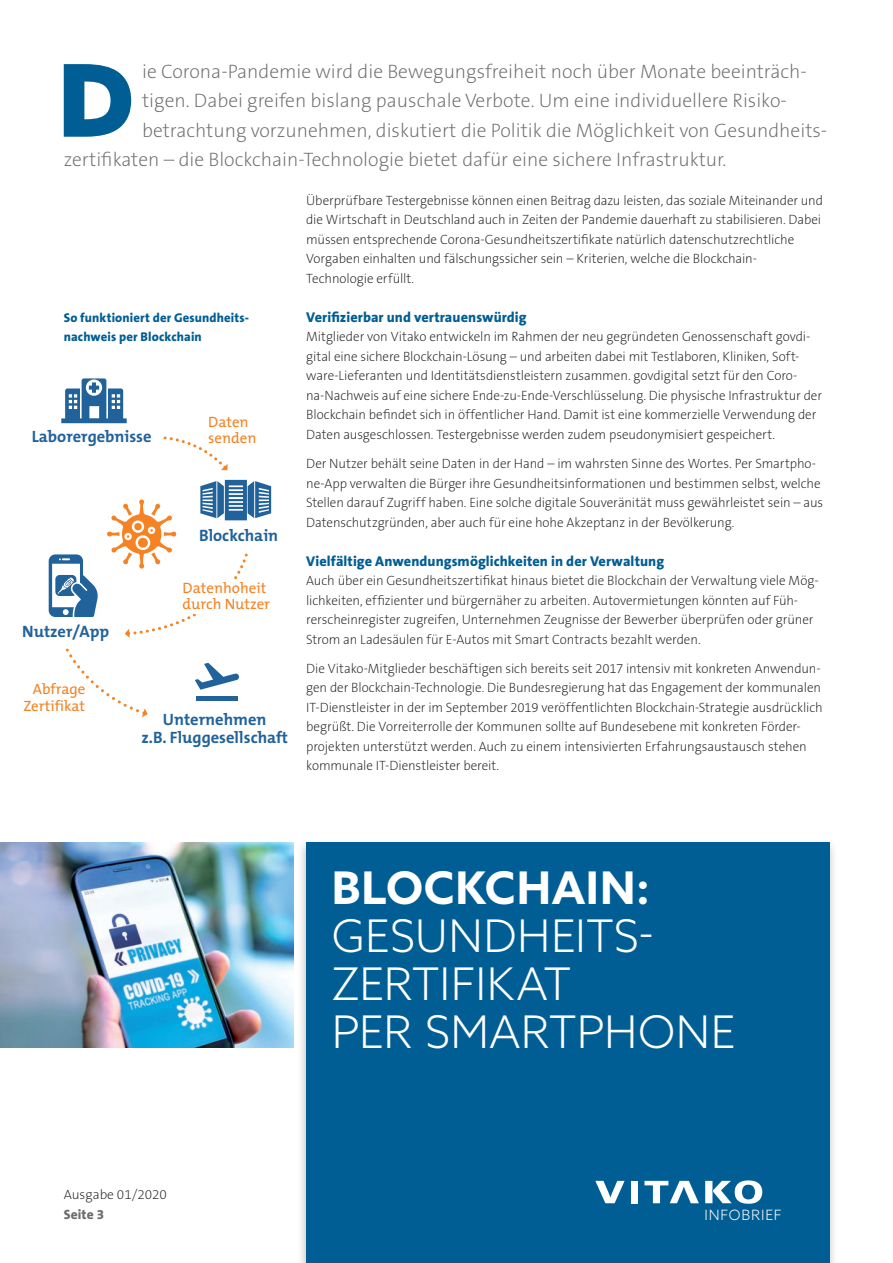
<style>
.page{position:relative;width:893px;height:1263px;background:#fff}
.page>*{position:absolute;margin:0;border:0;box-sizing:border-box;transform-origin:0 0}
.t1{font:900 100.35px "Azo Sans";color:#005e95}
.t2{font:300 45px/48px "Azo Sans";color:#fff}
.t3{font:700 45px "Azo Sans";letter-spacing:.015em;color:#fff}
.t4{font:200 19.5px "The Sans B2";color:#6c6d70}
.t5{font:700 16.5px/18px "The Mix B7";color:#21629b;text-align:center}
.t6{font:15px/16.5px "The Mix B5 Plain";color:#f58223}
.t7{font:800 14.25px "The Sans B8";letter-spacing:.005em;color:#005e95}
.t8{font:300 14.25px "Azo Sans";letter-spacing:.06em;color:#fff}
.t9{font:200 13.5px/19.5px "The Sans B2";letter-spacing:-.01em;color:#231f20}
.t10{font:800 13.5px "The Sans B8";letter-spacing:.01em;color:#6c6d70}
.t11{font:800 12.75px/19.5px "The Sans B8";letter-spacing:.01em;color:#005e95}
</style>
<div class="page">
<div style="left:297px;top:838px;width:541px;height:425px;background:#231f20;opacity:.3"></div>
<div style="left:306px;top:842px;width:523px;height:421px;background:#005e95"></div>
<svg style="left:595px;top:1181px;width:30px;height:22px"></svg>
<div style="left:631px;top:1181px;width:7px;height:22px;background:#fff"></div>
<svg style="left:644px;top:1181px;width:55px;height:22px"></svg>
<svg style="left:705px;top:1180px;width:57px;height:24px"></svg>
<svg style="left:163px;top:436px;width:65px;height:34px"></svg>
<svg style="left:65px;top:648px;width:83px;height:69px"></svg>
<svg style="left:61px;top:378px;width:66px;height:45px"></svg>
<div style="left:196px;top:696px;width:42px;height:5px;background:#21629b"></div>
<svg style="left:195px;top:663px;width:44px;height:27px"></svg>
<svg style="left:49px;top:554px;width:49px;height:63px"></svg>
<svg style="left:107px;top:480px;width:164px;height:158px"></svg>
<div style="left:189px;top:581px;width:75px;height:32px;background:#fff"></div>
<img style="left:0;top:842px;width:293px;height:205px">
<h1 class="t1" style="left:58px;top:34px;width:78px">D</h1>
<h3 class="t4" style="left:142px;top:61px;width:666px">ie Corona-Pandemie wird die Bewegungsfreiheit noch über Monate beeinträch-</h3>
<h3 class="t4" style="left:142px;top:90px;width:644px">tigen. Dabei greifen bislang pauschale Verbote. Um eine individuellere Risiko-</h3>
<h3 class="t4" style="left:142px;top:120px;width:687px">betrachtung vorzunehmen, diskutiert die Politik die Möglichkeit von Gesundheits-</h3>
<h3 class="t4" style="left:64px;top:149px;width:664px">zertifikaten – die Blockchain-Technologie bietet dafür eine sichere Infrastruktur.</h3>
<p class="t11" style="left:64px;top:308px;width:187px">So funktioniert der Gesundheits&shy;nachweis per Blockchain</p>
<p class="t5" style="left:32px;top:428px;width:121px">Laborergebnisse</p>
<p class="t6" style="left:208px;top:414px;width:50px">Daten senden</p>
<p class="t5" style="left:22px;top:623px;width:89px">Nutzer/App</p>
<p class="t5" style="left:199px;top:527px;width:81px">Blockchain</p>
<p class="t6" style="left:183px;top:580px;width:89px">Datenhoheit durch Nutzer</p>
<p class="t6" style="left:23px;top:681px;width:64px;text-align:right">Abfrage<br>Zertifikat</p>
<p class="t5" style="left:141px;top:711px;width:148px">Unternehmen<br>z.B. Fluggesellschaft</p>
<p class="t9" style="left:306px;top:191px;width:518px">Überprüfbare Testergebnisse können einen Beitrag dazu leisten, das soziale Miteinander und die Wirtschaft in Deutschland auch in Zeiten der Pandemie dauerhaft zu stabilisieren. Dabei müssen entsprechende Corona-Gesundheitszertifikate natürlich datenschutzrechtliche Vorgaben einhalten und fälschungssicher sein – Kriterien, welche die Blockchain-Technologie erfüllt.</p>
<p class="t7" style="left:306px;top:309px;width:222px">Verifizierbar und vertrauenswürdig</p>
<p class="t9" style="left:306px;top:327px;width:517px">Mitglieder von Vitako entwickeln im Rahmen der neu gegründeten Genossenschaft govdi&shy;gital eine sichere Blockchain-Lösung – und arbeiten dabei mit Testlaboren, Kliniken, Soft&shy;ware-Lieferanten und Identitätsdienstleistern zusammen. govdigital setzt für den Coro&shy;na-Nachweis auf eine sichere Ende-zu-Ende-Verschlüsselung. Die physische Infrastruktur der Blockchain befindet sich in öffentlicher Hand. Damit ist eine kommerzielle Verwendung der Daten ausgeschlossen. Testergebnisse werden zudem pseudonymisiert gespeichert.</p>
<p class="t9" style="left:306px;top:454px;width:519px">Der Nutzer behält seine Daten in der Hand – im wahrsten Sinne des Wortes. Per Smartpho&shy;ne-App verwalten die Bürger ihre Gesundheitsinformationen und bestimmen selbst, welche Stellen darauf Zugriff haben. Eine solche digitale Souveränität muss gewährleistet sein – aus Datenschutzgründen, aber auch für eine hohe Akzeptanz in der Bevölkerung.</p>
<p class="t7" style="left:306px;top:553px;width:359px">Vielfältige Anwendungsmöglichkeiten in der Verwaltung</p>
<p class="t9" style="left:306px;top:571px;width:514px">Auch über ein Gesundheitszertifikat hinaus bietet die Blockchain der Verwaltung viele Mög&shy;lichkeiten, effizienter und bürgernäher zu arbeiten. Autovermietungen könnten auf Füh&shy;rerscheinregister zugreifen, Unternehmen Zeugnisse der Bewerber überprüfen oder grüner Strom an Ladesäulen für E-Autos mit Smart Contracts bezahlt werden.</p>
<p class="t9" style="left:306px;top:659px;width:518px">Die Vitako-Mitglieder beschäftigen sich bereits seit 2017 intensiv mit konkreten Anwendun&shy;gen der Blockchain-Technologie. Die Bundesregierung hat das Engagement der kommunalen IT-Dienstleister in der im September 2019 veröffentlichten Blockchain-Strategie ausdrücklich begrüßt. Die Vorreiterrolle der Kommunen sollte auf Bundesebene mit konkreten Förder&shy;projekten unterstützt werden. Auch zu einem intensivierten Erfahrungsaustausch stehen kommunale IT-Dienstleister bereit.</p>
<h2 class="t3" style="left:332px;top:857px;width:320px">BLOCKCHAIN:</h2>
<h2 class="t2" style="left:332px;top:911px;width:406px">GESUNDHEITS-<br>ZERTIFIKAT<br>PER SMARTPHONE</h2>
<p class="t9" style="left:64px;top:1185px;width:105px">Ausgabe 01/2020</p>
<p class="t10" style="left:64px;top:1207px;width:42px">Seite 3</p>
<p class="t8" style="left:704px;top:1205px;width:79px">INFOBRIEF</p>
</div>
